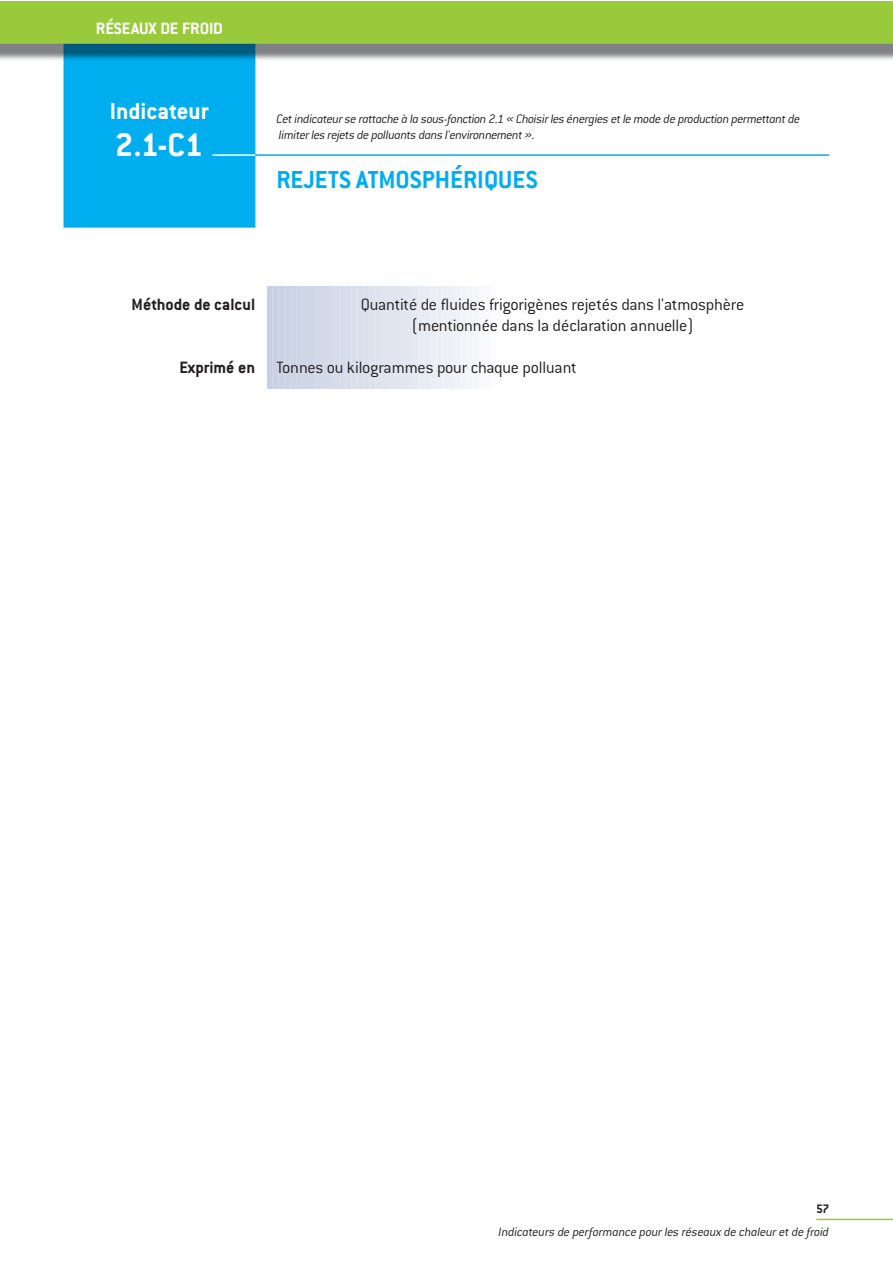
<style>
.page{position:relative;width:893px;height:1263px;background:#fff}
.page>*{position:absolute;margin:0;border:0;box-sizing:border-box;transform-origin:0 0}
.t1{font:700 36px "Conduit ITC";color:#fff}
.t2{font:700 27px "Conduit ITC";color:#00adef}
.t3{font:700 25.5px "Conduit ITC";color:#fff}
.t4{font:300 18px/21px "Conduit ITC";letter-spacing:-.015em;color:#231f20;text-align:center}
.t5{font:700 18px "Conduit ITC";color:#231f20}
.t6{font:700 18px "Conduit ITC";color:#fff}
.t7{font:italic 300 13.5px/16.2px "Conduit ITC";letter-spacing:-.025em;color:#231f20}
.t8{font:700 13.5px "Conduit ITC";color:#231f20}
.s1{font-weight:700}
</style>
<div class="page">
<img style="left:0;top:1px;width:892px;height:227px">
<hr style="left:816px;top:1219px;width:76px;height:1px;background:#99ca3c">
<hr style="left:212px;top:154px;width:43px;height:2px;background:#fff">
<hr style="left:255px;top:154px;width:574px;height:2px;background:#00adef">
<hr style="left:268px;top:286px;width:3px;height:102px;background:#c7d0e3">
<div style="left:273px;top:286px;width:5px;height:102px;background:#c9d2e4"></div>
<div style="left:279px;top:286px;width:5px;height:102px;background:#cad2e4"></div>
<hr style="left:286px;top:286px;width:4px;height:102px;background:#ccd4e5">
<hr style="left:292px;top:286px;width:4px;height:102px;background:#ccd5e6">
<hr style="left:298px;top:286px;width:4px;height:102px;background:#ced5e6">
<hr style="left:304px;top:286px;width:4px;height:102px;background:#cfd7e7">
<hr style="left:310px;top:286px;width:4px;height:102px;background:#d0d7e7">
<hr style="left:316px;top:286px;width:4px;height:102px;background:#d2d9e8">
<hr style="left:322px;top:286px;width:4px;height:102px;background:#d3d9e8">
<hr style="left:328px;top:286px;width:4px;height:102px;background:#d4dae9">
<hr style="left:334px;top:286px;width:4px;height:102px;background:#d5dcea">
<hr style="left:340px;top:286px;width:4px;height:102px;background:#d6dcea">
<hr style="left:346px;top:286px;width:4px;height:102px;background:#d7ddeb">
<hr style="left:352px;top:286px;width:4px;height:102px;background:#d9deec">
<div style="left:358px;top:286px;width:5px;height:102px;background:#dadfec"></div>
<hr style="left:365px;top:286px;width:4px;height:102px;background:#dce0ed">
<hr style="left:371px;top:286px;width:4px;height:102px;background:#dde2ed">
<hr style="left:377px;top:286px;width:4px;height:102px;background:#dee3ee">
<hr style="left:383px;top:286px;width:4px;height:102px;background:#e0e4ef">
<hr style="left:389px;top:286px;width:4px;height:102px;background:#e1e5ef">
<hr style="left:395px;top:286px;width:4px;height:102px;background:#e2e5ef">
<hr style="left:401px;top:286px;width:4px;height:102px;background:#e3e7f1">
<hr style="left:407px;top:286px;width:4px;height:102px;background:#e4e7f1">
<hr style="left:413px;top:286px;width:4px;height:102px;background:#e6e9f2">
<hr style="left:419px;top:286px;width:4px;height:102px;background:#e7ebf3">
<hr style="left:425px;top:286px;width:4px;height:102px;background:#e8ebf3">
<hr style="left:431px;top:286px;width:4px;height:102px;background:#ebedf4">
<div style="left:437px;top:286px;width:5px;height:102px;background:#eceef4"></div>
<div style="left:443px;top:286px;width:5px;height:102px;background:#eef0f6"></div>
<hr style="left:450px;top:286px;width:4px;height:102px;background:#eff0f6">
<hr style="left:456px;top:286px;width:4px;height:102px;background:#f0f2f7">
<hr style="left:462px;top:286px;width:4px;height:102px;background:#f3f4f9">
<hr style="left:468px;top:286px;width:4px;height:102px;background:#f4f5f9">
<hr style="left:474px;top:286px;width:4px;height:102px;background:#f5f6fa">
<hr style="left:480px;top:286px;width:4px;height:102px;background:#f8f9fb">
<hr style="left:486px;top:286px;width:4px;height:102px;background:#fafafc">
<h3 class="t6" style="left:96px;top:18px;width:129px">RÉSEAUX DE FROID</h3>
<h3 class="t3" style="left:110px;top:96px;width:100px">Indicateur</h3>
<h1 class="t1" style="left:115px;top:124px;width:89px">2.1-C1</h1>
<p class="t7" style="left:276px;top:110px;width:525px">Cet indicateur se rattache à la sous-fonction 2.1 « Choisir les énergies et le mode de production permettant de limiter les rejets de polluants dans l'environnement ».</p>
<h2 class="t2" style="left:276px;top:164px;width:263px">REJETS ATMOSPHÉRIQUES</h2>
<h3 class="t5" style="left:132px;top:294px;width:125px">Méthode de calcul</h3>
<h3 class="t4" style="left:361px;top:294px;width:385px">Quantité de fluides frigorigènes rejetés dans l'atmosphère (mentionnée dans la déclaration annuelle)</h3>
<h3 class="t4" style="left:179px;top:357px;width:399px"><span class="s1">Exprimé en</span> Tonnes ou kilogrammes pour chaque polluant</h3>
<p class="t8" style="left:816px;top:1201px;width:15px">57</p>
<p class="t7" style="left:499px;top:1223px;width:332px">Indicateurs de performance pour les réseaux de chaleur et de froid</p>
</div>
